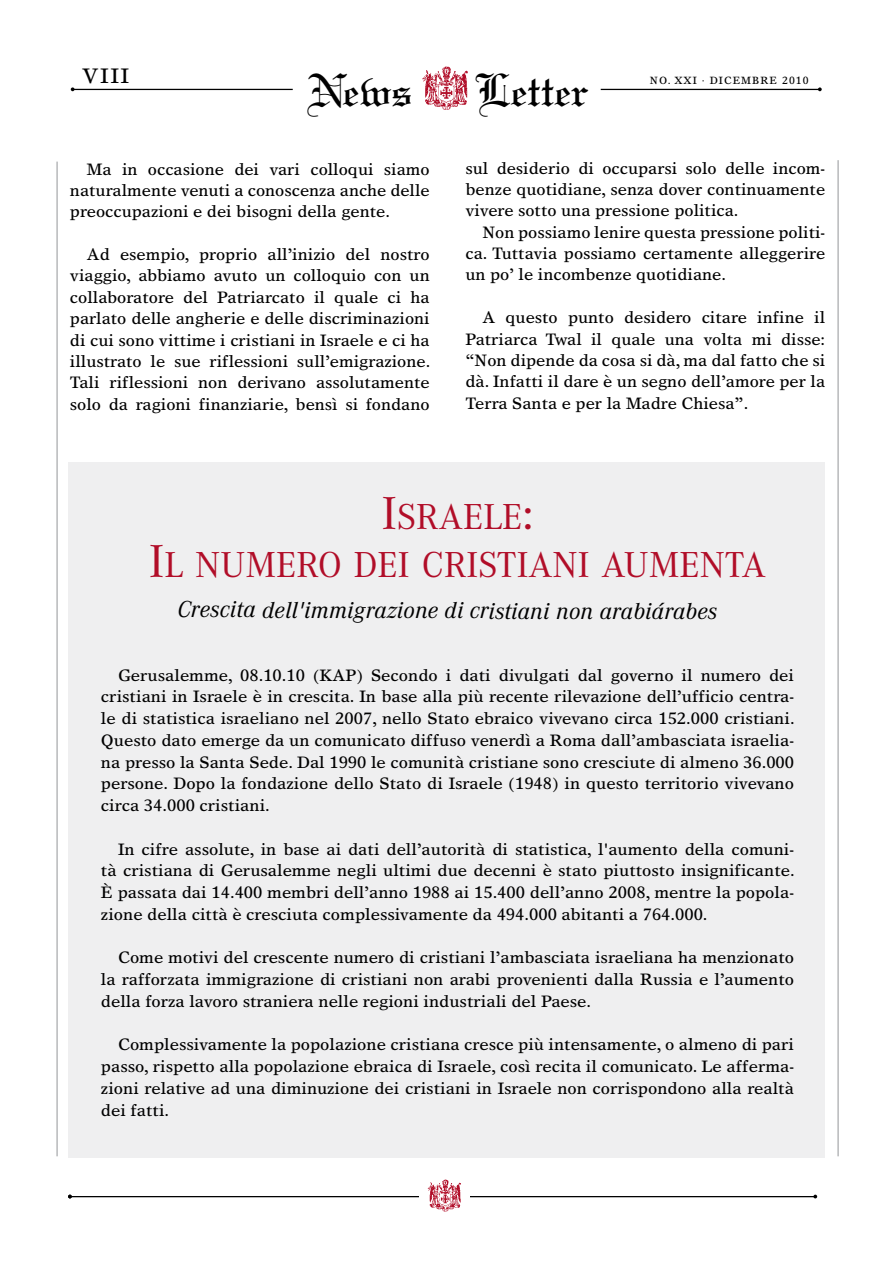
<style>
.page{position:relative;width:893px;height:1263px;background:#fff}
.page>*{position:absolute;margin:0;border:0;box-sizing:border-box;transform-origin:0 0}
.t1{font:49.35px "Linotext";color:#000}
.t2{font:37.5px/48px "Corporate A";color:#b10d28;text-align:center}
.t3{font:italic 24px "Corporate A";letter-spacing:.01em;color:#000}
.t4{font:21px "Times Europa";color:#000}
.t5{font:16.5px/21.3px "Times Europa";color:#000;text-align:justify}
.t6{font:10.5px "Times Europa";letter-spacing:.1em;color:#000}
.s1{font-size:48px}
</style>
<div class="page">
<hr style="left:70px;top:1196px;width:746px;height:1px;background:#000">
<div style="left:419px;top:1184px;width:47px;height:19px;background:#fff"></div>
<div style="left:68px;top:462px;width:757px;height:696px;background:#efeff0"></div>
<div style="left:422px;top:1184px;width:47px;height:19px;background:#fff"></div>
<img style="left:427px;top:1179px;width:34px;height:33px">
<img style="left:422px;top:66px;width:46px;height:44px">
<hr style="left:74px;top:89px;width:219px;height:1px;background:#000">
<hr style="left:601px;top:89px;width:219px;height:1px;background:#000">
<svg style="left:71px;top:87px;width:4px;height:4px"></svg>
<svg style="left:818px;top:87px;width:4px;height:4px"></svg>
<hr style="left:838px;top:160px;width:1px;height:996px;background:#939598">
<hr style="left:57px;top:162px;width:1px;height:994px;background:#939598">
<p class="t4" style="left:82px;top:64px;width:29px">VIII</p>
<h1 class="t1" style="left:307px;top:61px;width:107px">News</h1>
<h1 class="t1" style="left:475px;top:61px;width:116px">Letter</h1>
<p class="t6" style="left:650px;top:74px;width:160px">No. XXI · dicembre 2010</p>
<p class="t5" style="left:70px;top:158px;width:361px;text-indent:17px">Ma in occasione dei vari colloqui siamo naturalmente venuti a conoscenza anche delle preoccupazioni e dei bisogni della gente.</p>
<p class="t5" style="left:70px;top:243px;width:362px;text-indent:17px">Ad esempio, proprio all’inizio del nostro viaggio, abbiamo avuto un colloquio con un collaboratore del Patriarcato il quale ci ha parlato delle angherie e delle discriminazioni di cui sono vittime i cristiani in Israele e ci ha illustrato le sue riflessioni sull’emigrazione.<br>Tali riflessioni non derivano assolutamente solo da ragioni finanziarie, bensì si fondano</p>
<p class="t5" style="left:465px;top:157px;width:361px">sul desiderio di occuparsi solo delle incom&shy;benze quotidiane, senza dover continuamente vivere sotto una pressione politica.</p>
<p class="t5" style="left:465px;top:221px;width:361px;text-indent:17px">Non possiamo lenire questa pressione politi&shy;ca. Tuttavia possiamo certamente alleggerire un po’ le incombenze quotidiane.</p>
<p class="t5" style="left:465px;top:307px;width:361px;text-indent:17px">A questo punto desidero citare infine il Patriarca Twal il quale una volta mi disse: “Non dipende da cosa si dà, ma dal fatto che si dà. Infatti il dare è un segno dell’amore per la Terra Santa e per la Madre Chiesa”.</p>
<h2 class="t2" style="left:149px;top:493px;width:618px"><span class="s1">I</span>SRAELE<span class="s1">:<br>I</span>L NUMERO DEI CRISTIANI AUMENTA</h2>
<h3 class="t3" style="left:177px;top:596px;width:541px">Crescita dell'immigrazione di cristiani non arabiárabes</h3>
<p class="t5" style="left:101px;top:664px;width:695px;line-height:21.8px;text-indent:17px">Gerusalemme, 08.10.10 (KAP) Secondo i dati divulgati dal governo il numero dei cristiani in Israele è in crescita. In base alla più recente rilevazione dell’ufficio centra&shy;le di statistica israeliano nel 2007, nello Stato ebraico vivevano circa 152.000 cristiani.<br>Questo dato emerge da un comunicato diffuso venerdì a Roma dall’ambasciata israelia&shy;na presso la Santa Sede. Dal 1990 le comunità cristiane sono cresciute di almeno 36.000 persone. Dopo la fondazione dello Stato di Israele (1948) in questo territorio vivevano circa 34.000 cristiani.</p>
<p class="t5" style="left:101px;top:838px;width:695px;line-height:21.8px;text-indent:17px">In cifre assolute, in base ai dati dell’autorità di statistica, l'aumento della comuni&shy;tà cristiana di Gerusalemme negli ultimi due decenni è stato piuttosto insignificante.<br>È passata dai 14.400 membri dell’anno 1988 ai 15.400 dell’anno 2008, mentre la popola&shy;zione della città è cresciuta complessivamente da 494.000 abitanti a 764.000.</p>
<p class="t5" style="left:101px;top:946px;width:695px;line-height:21.8px;text-indent:17px">Come motivi del crescente numero di cristiani l’ambasciata israeliana ha menzionato la rafforzata immigrazione di cristiani non arabi provenienti dalla Russia e l’aumento della forza lavoro straniera nelle regioni industriali del Paese.</p>
<p class="t5" style="left:101px;top:1033px;width:695px;line-height:21.8px;text-indent:17px">Complessivamente la popolazione cristiana cresce più intensamente, o almeno di pari passo, rispetto alla popolazione ebraica di Israele, così recita il comunicato. Le afferma&shy;zioni relative ad una diminuzione dei cristiani in Israele non corrispondono alla realtà dei fatti.</p>
</div>
